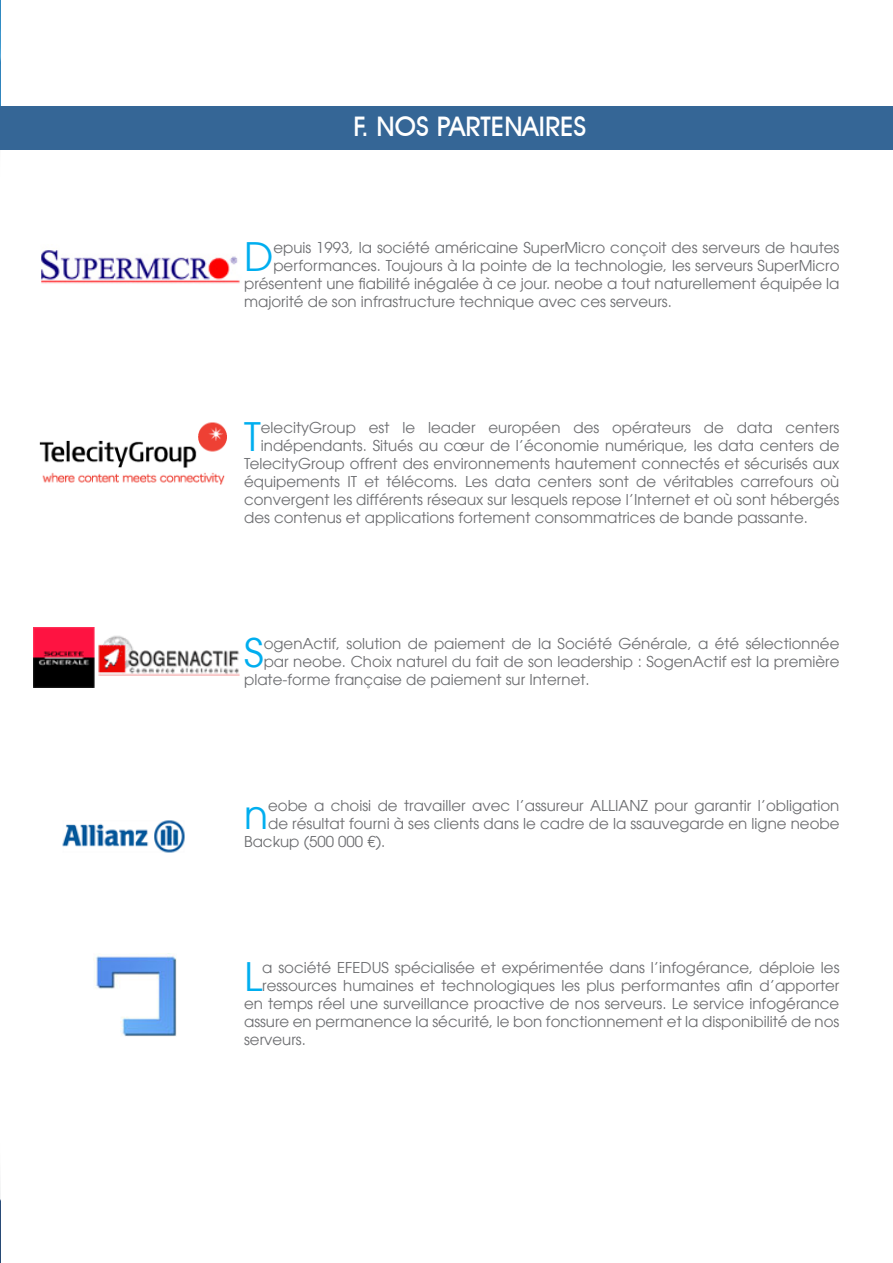
<style>
.page{position:relative;width:893px;height:1263px;background:#fff}
.page>*{position:absolute;margin:0;border:0;box-sizing:border-box;transform-origin:0 0}
.t1{font:39.3px "Avant Garde LT";color:#00aeef}
.t2{font:500 27px "Avant Garde IT Cby BT";color:#fff}
.t3{font:15px "Avant Garde LT";color:#6c6d70}
</style>
<div class="page">
<img style="left:0;top:0;width:1px;height:1263px">
<img style="left:33px;top:628px;width:207px;height:60px">
<div style="left:0;top:106px;width:893px;height:44px;background:#356696"></div>
<img style="left:93px;top:953px;width:83px;height:84px">
<img style="left:62px;top:820px;width:123px;height:33px">
<img style="left:41px;top:250px;width:199px;height:34px">
<img style="left:39px;top:422px;width:187px;height:63px">
<p class="t2" style="left:354px;top:110px;width:234px">F. NOS PARTENAIRES</p>
<p class="t1" style="left:244px;top:233px;width:31px">D</p>
<p class="t3" style="left:273px;top:238px;width:567px">epuis 1993, la société américaine SuperMicro conçoit des serveurs de hautes</p>
<p class="t3" style="left:273px;top:256px;width:568px">performances. Toujours à la pointe de la technologie, les serveurs SuperMicro</p>
<p class="t3" style="left:244px;top:274px;width:597px">présentent une fiabilité inégalée à ce jour. neobe a tout naturellement équipée la</p>
<p class="t3" style="left:244px;top:292px;width:429px">majorité de son infrastructure technique avec ces serveurs.</p>
<p class="t1" style="left:244px;top:413px;width:18px">T</p>
<p class="t3" style="left:261px;top:418px;width:580px">elecityGroup est le leader européen des opérateurs de data centers</p>
<p class="t3" style="left:261px;top:436px;width:580px">indépendants. Situés au cœur de l’économie numérique, les data centers de</p>
<p class="t3" style="left:244px;top:454px;width:597px">TelecityGroup offrent des environnements hautement connectés et sécurisés aux</p>
<p class="t3" style="left:244px;top:472px;width:597px">équipements IT et télécoms. Les data centers sont de véritables carrefours où</p>
<p class="t3" style="left:244px;top:490px;width:597px">convergent les différents réseaux sur lesquels repose l’Internet et où sont hébergés</p>
<p class="t3" style="left:244px;top:508px;width:565px">des contenus et applications fortement consommatrices de bande passante.</p>
<p class="t1" style="left:244px;top:629px;width:21px">S</p>
<p class="t3" style="left:264px;top:634px;width:577px">ogenActif, solution de paiement de la Société Générale, a été sélectionnée</p>
<p class="t3" style="left:264px;top:652px;width:577px">par neobe. Choix naturel du fait de son leadership : SogenActif est la première</p>
<p class="t3" style="left:244px;top:670px;width:347px">plate-forme française de paiement sur Internet.</p>
<p class="t1" style="left:244px;top:791px;width:25px">n</p>
<p class="t3" style="left:268px;top:796px;width:573px">eobe a choisi de travailler avec l’assureur ALLIANZ pour garantir l’obligation</p>
<p class="t3" style="left:268px;top:814px;width:573px">de résultat fourni à ses clients dans le cadre de la ssauvegarde en ligne neobe</p>
<p class="t3" style="left:244px;top:832px;width:143px">Backup (500 000 €).</p>
<p class="t1" style="left:244px;top:953px;width:20px">L</p>
<p class="t3" style="left:262px;top:958px;width:579px">a société EFEDUS spécialisée et expérimentée dans l’infogérance, déploie les</p>
<p class="t3" style="left:262px;top:976px;width:579px">ressources humaines et technologiques les plus performantes afin d’apporter</p>
<p class="t3" style="left:244px;top:994px;width:597px">en temps réel une surveillance proactive de nos serveurs. Le service infogérance</p>
<p class="t3" style="left:244px;top:1012px;width:597px">assure en permanence la sécurité, le bon fonctionnement et la disponibilité de nos</p>
<p class="t3" style="left:244px;top:1030px;width:63px">serveurs.</p>
</div>
